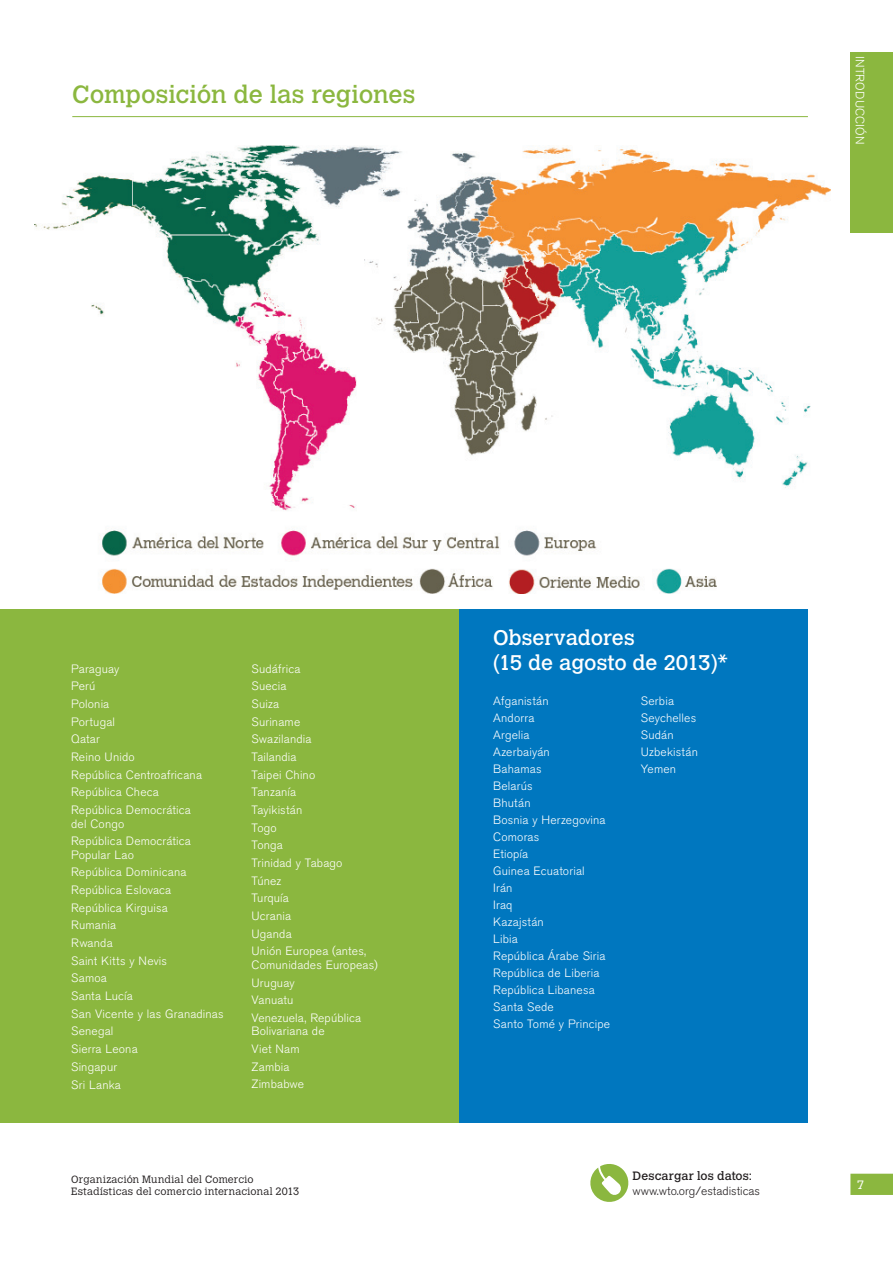
<style>
.page{position:relative;width:893px;height:1263px;background:#fff}
.page>*{position:absolute;margin:0;border:0;box-sizing:border-box;transform-origin:0 0}
.t1{font:24.75px "Calvert MT Std";letter-spacing:-.005em;color:#8bb73f}
.t2{font:21px/25.2px "Calvert MT Std";letter-spacing:-.01em;color:#fff}
.t3{font:300 12px/17.7px "Akzidenz Grotesk BE";letter-spacing:.015em;color:#fff}
.t4{font:300 12px "Akzidenz Grotesk BE";color:#231f20}
.t5{font:12px "Calvert MT Std";letter-spacing:.01em;color:#231f20}
.t6{font:300 12px "Calvert MT Std";color:#fff}
.t7{font:300 10.5px/12px "Calvert MT Std";letter-spacing:.015em;color:#231f20}
</style>
<div class="page">
<svg style="left:850px;top:1174px;width:43px;height:21px"></svg>
<svg style="left:590px;top:1164px;width:39px;height:38px"></svg>
<div style="left:850px;top:52px;width:43px;height:181px;background:#8bb73f"></div>
<div style="left:0;top:609px;width:460px;height:514px;background:#8bb73f"></div>
<div style="left:460px;top:609px;width:348px;height:514px;background:#0077bf"></div>
<hr style="left:72px;top:116px;width:736px;height:1px;background:#8bb73f">
<img style="left:34px;top:145px;width:796px;height:449px">
<h1 class="t1" style="left:72px;top:85px;width:345px">Composición de las regiones</h1>
<p class="t3" style="left:867px;top:56px;width:90px;rotate:90deg">INTRODUCCIÓN</p>
<p class="t3" style="left:71px;top:661px;width:132px">Paraguay<br>Perú<br>Polonia<br>Portugal<br>Qatar<br>Reino Unido<br>República Centroafricana<br>República Checa<br>República Democrática</p>
<p class="t3" style="left:71px;top:816px;width:121px">del Congo<br>República Democrática</p>
<p class="t3" style="left:71px;top:847px;width:154px">Popular Lao<br>República Dominicana<br>República Eslovaca<br>República Kirguisa<br>Rumania<br>Rwanda<br>Saint Kitts y Nevis<br>Samoa<br>Santa Lucía<br>San Vicente y las Granadinas<br>Senegal<br>Sierra Leona<br>Singapur<br>Sri Lanka</p>
<p class="t3" style="left:252px;top:661px;width:116px">Sudáfrica<br>Suecia<br>Suiza<br>Suriname<br>Swazilandia<br>Tailandia<br>Taipei Chino<br>Tanzanía<br>Tayikistán<br>Togo<br>Tonga<br>Trinidad y Tabago<br>Túnez<br>Turquía<br>Ucrania<br>Uganda<br>Unión Europea (antes,</p>
<p class="t3" style="left:252px;top:957px;width:128px">Comunidades Europeas)<br>Uruguay<br>Vanuatu<br>Venezuela, República</p>
<p class="t3" style="left:252px;top:1024px;width:75px">Bolivariana de<br>Viet Nam<br>Zambia<br>Zimbabwe</p>
<h2 class="t2" style="left:493px;top:626px;width:236px">Observadores<br>(15 de agosto de 2013)*</h2>
<p class="t3" style="left:493px;top:694px;width:118px;line-height:17px">Afganistán<br>Andorra<br>Argelia<br>Azerbaiyán<br>Bahamas<br>Belarús<br>Bhután<br>Bosnia y Herzegovina<br>Comoras<br>Etiopía<br>Guinea Ecuatorial<br>Irán<br>Iraq<br>Kazajstán<br>Libia<br>República Árabe Siria<br>República de Liberia<br>República Libanesa<br>Santa Sede<br>Santo Tomé y Principe</p>
<p class="t3" style="left:641px;top:694px;width:58px;line-height:17px">Serbia<br>Seychelles<br>Sudán<br>Uzbekistán<br>Yemen</p>
<p class="t7" style="left:71px;top:1174px;width:229px">Organización Mundial del Comercio<br>Estadísticas del comercio internacional 2013</p>
<p class="t5" style="left:633px;top:1171px;width:121px">Descargar los datos:</p>
<p class="t4" style="left:633px;top:1186px;width:129px">www.wto.org/estadisticas</p>
<p class="t6" style="left:857px;top:1180px;width:8px">7</p>
</div>
